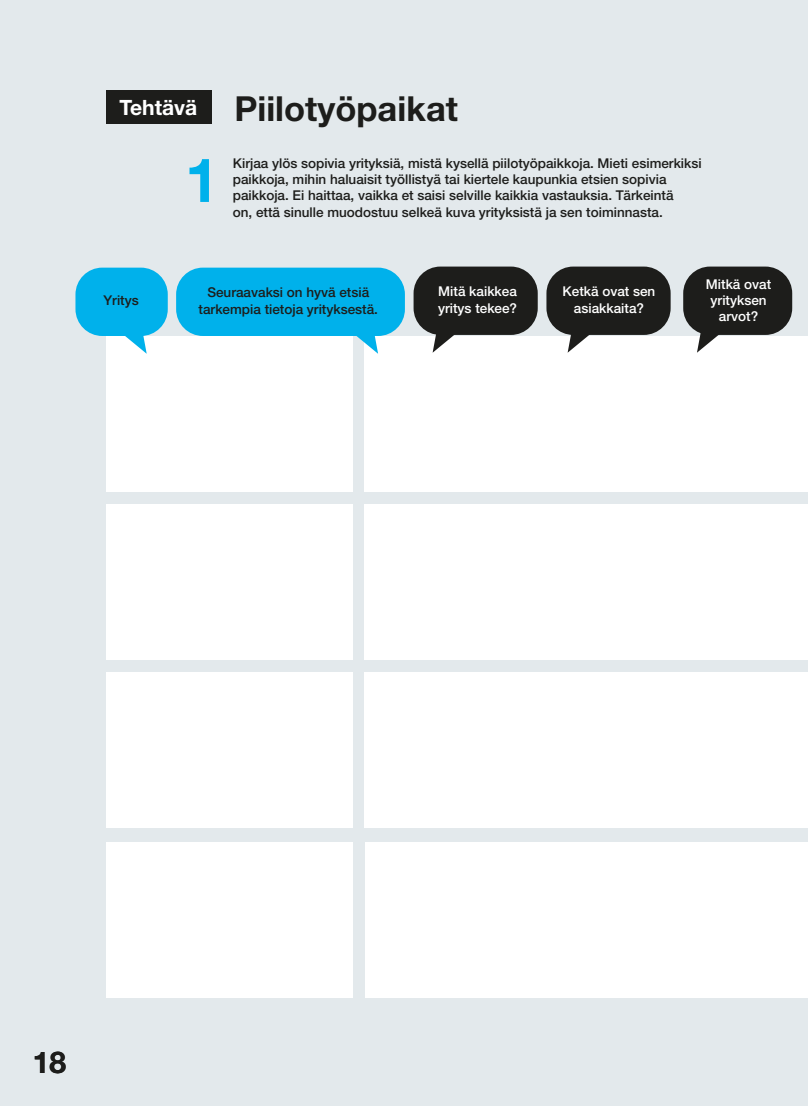
<style>
.page{position:relative;width:808px;height:1106px;background:#e3e9ec}
.page>*{position:absolute;margin:0;border:0;box-sizing:border-box;transform-origin:0 0}
.t1{font:700 61.2px "Helvetica Neue LT Std";color:#00b1eb}
.t2{font:700 34.5px "Helvetica Neue LT Std";color:#1d1d1b}
.t3{font:700 30px "Helvetica Neue LT Std";color:#1d1d1b}
.P_tehtävä{font:500 13.5px/16.2px "Helvetica Neue LT Std";color:#1d1d1b}
.t4{font:500 13.5px/16.2px "Helvetica Neue LT Std";color:#fff;text-align:center}
</style>
<div class="page">
<div style="left:106px;top:90px;width:106px;height:33px;background:#1d1d1b"></div>
<div style="left:106px;top:336px;width:247px;height:156px;background:#fff"></div>
<div style="left:107px;top:841px;width:246px;height:156px;background:#fff"></div>
<div style="left:106px;top:504px;width:247px;height:156px;background:#fff"></div>
<div style="left:106px;top:672px;width:247px;height:156px;background:#fff"></div>
<div style="left:364px;top:336px;width:444px;height:156px;background:#fff"></div>
<div style="left:365px;top:841px;width:443px;height:156px;background:#fff"></div>
<div style="left:364px;top:504px;width:444px;height:156px;background:#fff"></div>
<div style="left:364px;top:672px;width:444px;height:156px;background:#fff"></div>
<div style="left:75px;top:268px;width:93px;height:68px;background:#00b1eb;border-radius:27px"></div>
<svg style="left:125px;top:335px;width:22px;height:19px"></svg>
<div style="left:176px;top:268px;width:229px;height:68px;background:#00b1eb;border-radius:27px"></div>
<svg style="left:356px;top:336px;width:22px;height:18px"></svg>
<div style="left:414px;top:266px;width:124px;height:69px;background:#1d1d1b;border-radius:27px"></div>
<svg style="left:433px;top:334px;width:27px;height:19px"></svg>
<div style="left:546px;top:266px;width:125px;height:69px;background:#1d1d1b;border-radius:27px"></div>
<svg style="left:568px;top:334px;width:27px;height:19px"></svg>
<div style="left:683px;top:266px;width:109px;height:69px;background:#1d1d1b;border-radius:27px"></div>
<svg style="left:697px;top:331px;width:28px;height:22px"></svg>
<h3 class="t2" style="left:120px;top:87px;width:340px"><sup>Tehtävä</sup> Piilotyöpaikat</h3>
<p class="P_tehtävä" style="left:233px;top:155px;width:470px">Kirjaa ylös sopivia yrityksiä, mistä kysellä piilotyöpaikkoja. Mieti esimerkiksi paikkoja, mihin haluaisit työllistyä tai kiertele kaupunkia etsien sopivia paikkoja. Ei haittaa, vaikka et saisi selville kaikkia vastauksia. Tärkeintä</p>
<h1 class="t1" style="left:185px;top:142px;width:35px">1</h1>
<p class="P_tehtävä" style="left:233px;top:203px;width:431px">on, että sinulle muodostuu selkeä kuva yrityksistä ja sen toiminnasta.</p>
<p class="P_tehtävä" style="left:104px;top:292px;width:37px">Yritys</p>
<p class="P_tehtävä" style="left:199px;top:284px;width:181px;text-align:center">Seuraavaksi on hyvä etsiä tarkempia tietoja yrityksestä.</p>
<p class="t4" style="left:438px;top:283px;width:81px;text-align:left">Mitä kaikkea yritys tekee?</p>
<p class="t4" style="left:563px;top:283px;width:94px">Ketkä ovat sen asiakkaita?</p>
<p class="t4" style="left:706px;top:276px;width:67px">Mitkä ovat yrityksen arvot?</p>
<h3 class="t3" style="left:33px;top:1044px;width:35px">18</h3>
</div>
